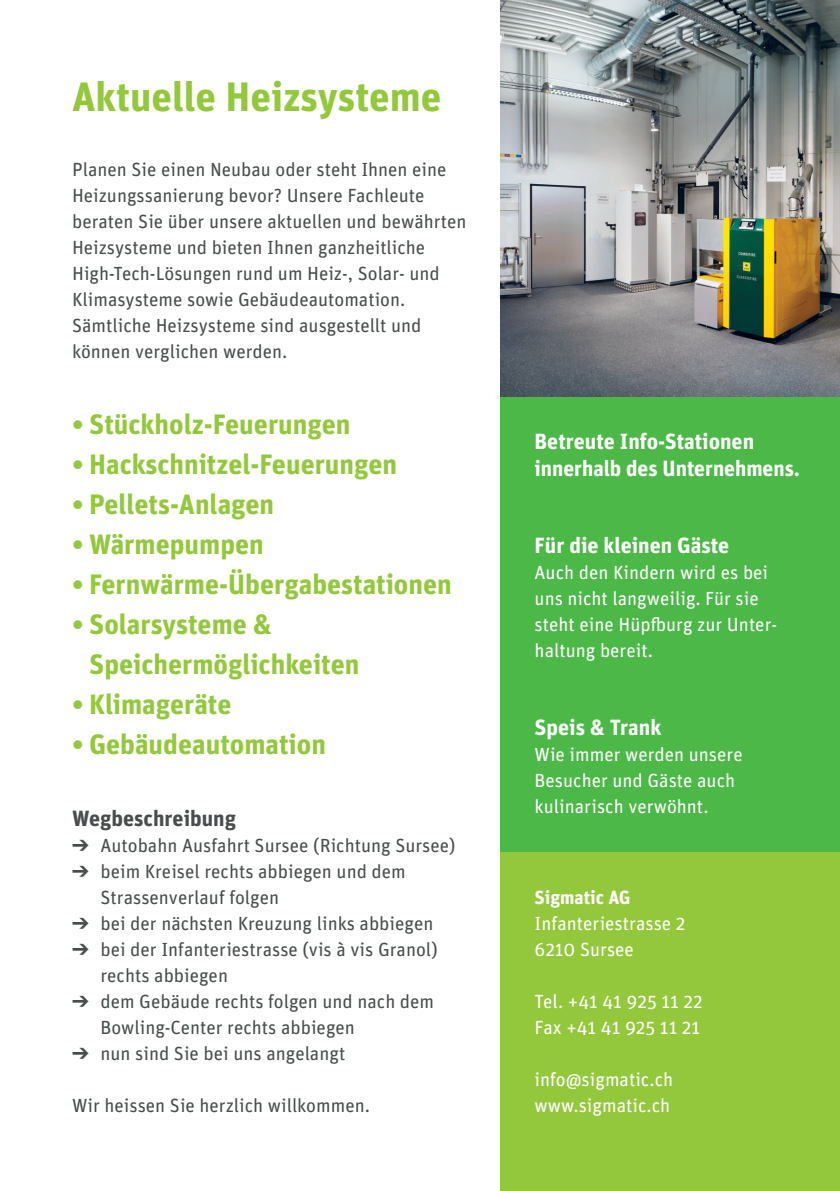
<style>
.page{position:relative;width:840px;height:1191px;background:#fff}
.page>*{position:absolute;margin:0;border:0;box-sizing:border-box;transform-origin:0 0}
.t1{font:700 41px "Unit OT";color:#94c83c}
.t2{font:700 28px/40px "Unit OT";color:#94c83c}
.t3{font:700 22px/26.4px "Unit OT";color:#fff}
.t4{font:700 22px "Unit OT";color:#4a4d4d}
.t5{font:19px/26px "Unit OT";color:#4a4d4d}
.t6{font:19px/26px "Unit OT";color:#fff}
.t7{font:700 19px "Unit OT";color:#fff}
</style>
<div class="page">
<img style="left:500px;top:0;width:339px;height:397px">
<div style="left:500px;top:397px;width:339px;height:459px;background:#4cb848"></div>
<div style="left:500px;top:852px;width:339px;height:339px;background:#94c83c"></div>
<h1 class="t1" style="left:72px;top:70px;width:370px">Aktuelle Heizsysteme</h1>
<p class="t5" style="left:72px;top:156px;width:396px">Planen Sie einen Neubau oder steht Ihnen eine Heizungssanierung bevor? Unsere Fachleute beraten Sie über unsere aktuellen und bewährten Heizsysteme und bieten Ihnen ganzheitliche High-Tech-Lösungen rund um Heiz-, Solar- und Klimasysteme sowie Gebäudeautomation.<br>Sämtliche Heizsysteme sind ausgestellt und können verglichen werden.</p>
<h2 class="t2" style="left:72px;top:404px;width:279px">• Stückholz-Feuerungen</h2>
<h2 class="t2" style="left:72px;top:444px;width:326px">• Hackschnitzel-Feuerungen</h2>
<h2 class="t2" style="left:72px;top:484px;width:203px">• Pellets-Anlagen</h2>
<h2 class="t2" style="left:72px;top:524px;width:193px">• Wärmepumpen</h2>
<h2 class="t2" style="left:72px;top:564px;width:381px">• Fernwärme-Übergabestationen</h2>
<h2 class="t2" style="left:89px;top:604px;width:272px;text-indent:-17px">• Solarsysteme &amp;<br>Speichermöglichkeiten</h2>
<h2 class="t2" style="left:72px;top:684px;width:161px">• Klimageräte</h2>
<h2 class="t2" style="left:72px;top:724px;width:255px">• Gebäudeautomation</h2>
<p class="t4" style="left:72px;top:804px;width:165px">Wegbeschreibung</p>
<p class="t5" style="left:72px;top:832px;width:385px">➔ Autobahn Ausfahrt Sursee (Richtung Sursee)</p>
<p class="t5" style="left:100px;top:858px;width:307px;text-indent:-28px">➔ beim Kreisel rechts abbiegen und dem<br>Strassenverlauf folgen</p>
<p class="t5" style="left:72px;top:910px;width:362px">➔ bei der nächsten Kreuzung links abbiegen</p>
<p class="t5" style="left:100px;top:936px;width:339px;text-indent:-28px">➔ bei der Infanteriestrasse (vis à vis Granol) rechts abbiegen</p>
<p class="t5" style="left:100px;top:988px;width:335px;text-indent:-28px">➔ dem Gebäude rechts folgen und nach dem<br>Bowling-Center rechts abbiegen</p>
<p class="t5" style="left:72px;top:1040px;width:274px">➔ nun sind Sie bei uns angelangt</p>
<p class="t5" style="left:72px;top:1092px;width:299px">Wir heissen Sie herzlich willkommen.</p>
<p class="t3" style="left:534px;top:428px;width:267px">Betreute Info-Stationen innerhalb des Unternehmens.</p>
<p class="t3" style="left:534px;top:532px;width:196px">Für die kleinen Gäste</p>
<p class="t6" style="left:534px;top:559px;width:244px">Auch den Kindern wird es bei uns nicht langweilig. Für sie steht eine Hüpfburg zur Unter&shy;haltung bereit.</p>
<p class="t3" style="left:534px;top:714px;width:128px">Speis &amp; Trank</p>
<p class="t6" style="left:534px;top:741px;width:209px">Wie immer werden unsere<br>Besucher und Gäste auch kulinarisch verwöhnt.</p>
<p class="t7" style="left:534px;top:885px;width:97px">Sigmatic AG</p>
<p class="t6" style="left:534px;top:910px;width:152px">Infanteriestrasse 2<br>6210 Sursee</p>
<p class="t6" style="left:534px;top:988px;width:169px">Tel. +41 41 925 11 22<br>Fax +41 41 925 11 21</p>
<p class="t6" style="left:534px;top:1066px;width:140px">info@sigmatic.ch www.sigmatic.ch</p>
</div>
